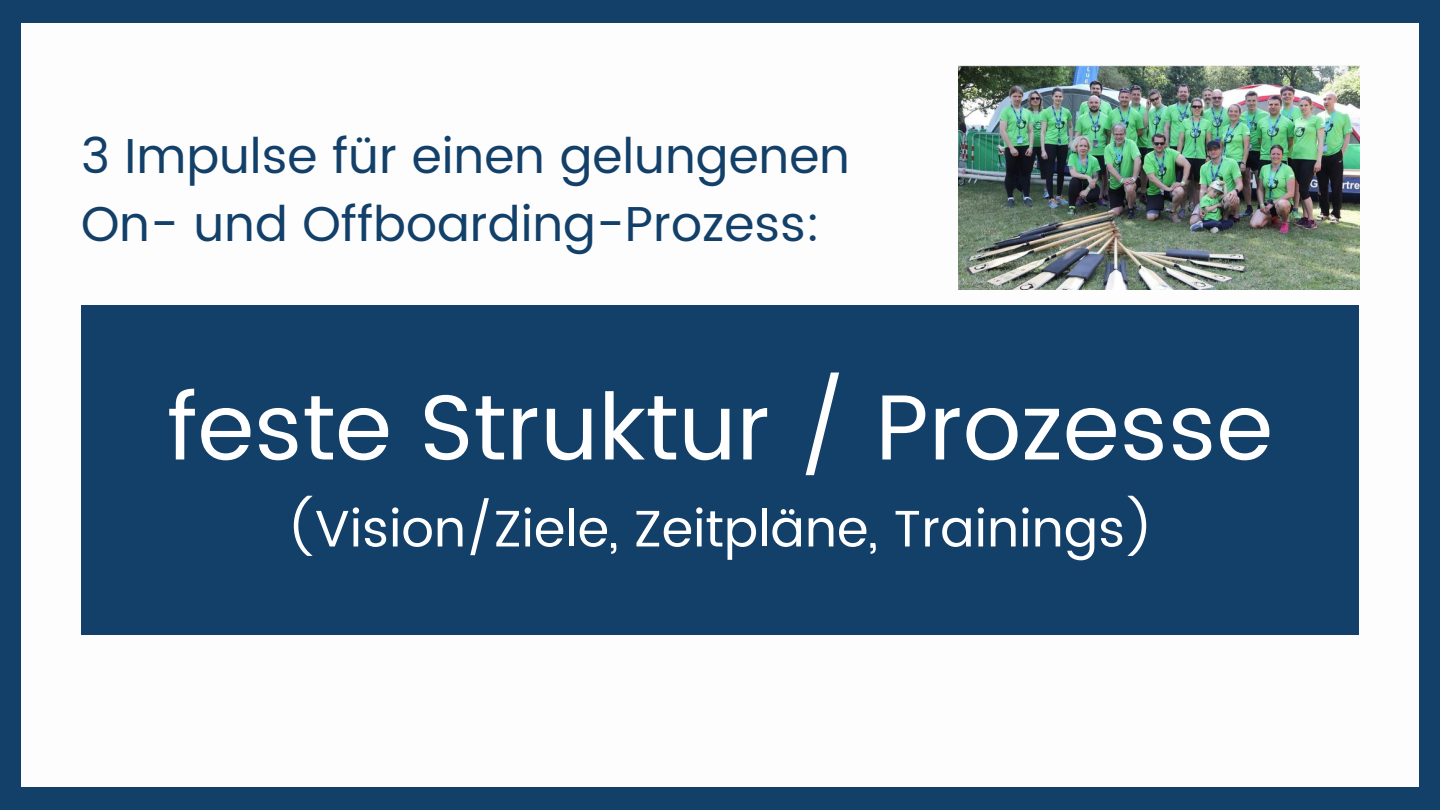
<style>
.page{position:relative;width:1440px;height:810px;background:#134069}
.page>*{position:absolute;margin:0;border:0;box-sizing:border-box;transform-origin:0 0}
.t1{font:92.3px "Poppins";color:#fff}
.t2{font:51.3px "Poppins";color:#fff}
.t3{font:49px "Poppins";color:#134069}
</style>
<div class="page">
<div style="left:21px;top:24px;width:1397px;height:762px;background:#fdfdfe"></div>
<div style="left:81px;top:306px;width:1278px;height:328px;background:#134069"></div>
<img style="left:958px;top:65px;width:401px;height:224px">
<p class="t3" style="left:81px;top:128px;width:771px">3 Impulse für einen gelungenen</p>
<p class="t3" style="left:81px;top:195px;width:741px">On- und Offboarding-Prozess:</p>
<p class="t1" style="left:167px;top:374px;width:1107px">feste Struktur / Prozesse</p>
<p class="t2" style="left:286px;top:499px;width:870px">(Vision/Ziele, Zeitpläne, Trainings)</p>
</div>
